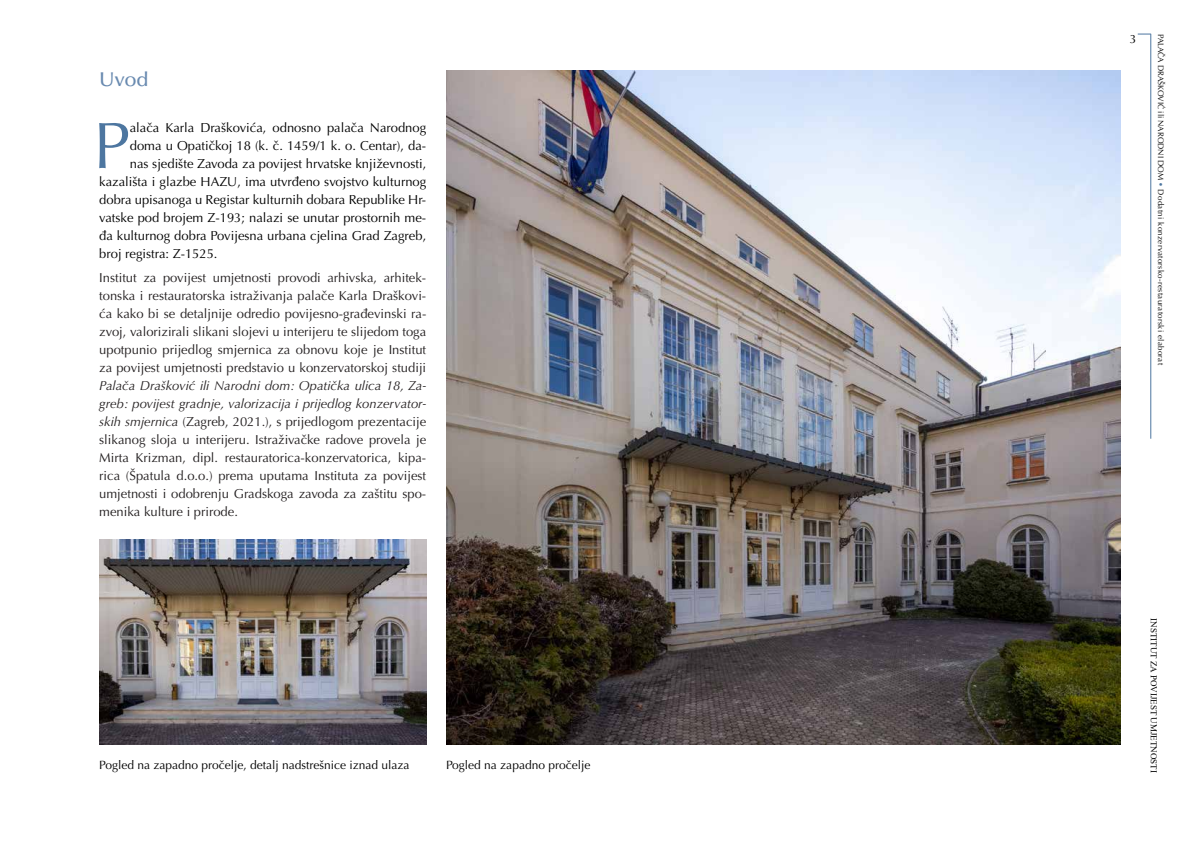
<style>
.page{position:relative;width:1191px;height:842px;background:#fff}
.page>*{position:absolute;margin:0;border:0;box-sizing:border-box;transform-origin:0 0}
.t1{font:65.6px "Optima LT Pro";color:#4d76a0}
.t2{font:500 20px "Optima LT Pro";color:#698ab0}
.t3{font:13px/18px "Optima LT Pro";color:#231f20;text-align:justify}
.t4{font:13px "Optima LT Pro";color:#000}
.t5{font:12px "Optima LT Pro";color:#000}
.t6{font:9px "Times New Roman";color:#000}
.t7{font:8px "Optima LT Pro";letter-spacing:.04em;color:#000}
.s1{font-style:italic}
.s2{color:#4d76a0}
</style>
<div class="page">
<hr style="left:1150px;top:34px;width:1px;height:405px;background:#4d76a0">
<svg style="left:1137px;top:34px;width:13px;height:1px"></svg>
<img style="left:446px;top:71px;width:674px;height:673px">
<img style="left:99px;top:539px;width:327px;height:205px">
<h2 class="t2" style="left:99px;top:66px;width:51px">Uvod</h2>
<h1 class="t1" style="left:93px;top:105px;width:38px">P</h1>
<p class="t4" style="left:130px;top:119px;width:298px">alača Karla Draškovića, odnosno palača Narodnog</p>
<p class="t4" style="left:130px;top:137px;width:298px">doma u Opatičkoj 18 (k. č. 1459/1 k. o. Centar), da-</p>
<p class="t4" style="left:130px;top:155px;width:298px">nas sjedište Zavoda za povijest hrvatske književnosti,</p>
<p class="t4" style="left:99px;top:173px;width:328px">kazališta i glazbe HAZU, ima utvrđeno svojstvo kulturnog</p>
<p class="t4" style="left:99px;top:191px;width:328px">dobra upisanoga u Registar kulturnih dobara Republike Hr-</p>
<p class="t4" style="left:99px;top:209px;width:328px">vatske pod brojem Z-193; nalazi se unutar prostornih me-</p>
<p class="t4" style="left:99px;top:227px;width:328px">đa kulturnog dobra Povijesna urbana cjelina Grad Zagreb,</p>
<p class="t4" style="left:99px;top:245px;width:120px">broj registra: Z-1525.</p>
<p class="t3" style="left:99px;top:268px;width:328px">Institut za povijest umjetnosti provodi arhivska, arhitek&shy;tonska i restauratorska istraživanja palače Karla Draškovi&shy;ća kako bi se detaljnije odredio povijesno-građevinski ra&shy;zvoj, valorizirali slikani slojevi u interijeru te slijedom toga upotpunio prijedlog smjernica za obnovu koje je Institut za povijest umjetnosti predstavio u konzervatorskoj studiji</p>
<p class="t3" style="left:99px;top:376px;width:328px"><span class="s1">Palača Drašković ili Narodni dom: Opatička ulica 18, Za&shy;greb: povijest gradnje, valorizacija i prijedlog konzervator&shy;skih smjernica</span> (Zagreb, 2021.), s prijedlogom prezentacije slikanog sloja u interijeru. Istraživačke radove provela je Mirta Krizman, dipl. restauratorica-konzervatorica, kipa&shy;rica (Špatula d.o.o.) prema uputama Instituta za povijest umjetnosti i odobrenju Gradskoga zavoda za zaštitu spo&shy;menika kulture i prirode.</p>
<p class="t5" style="left:99px;top:758px;width:312px">Pogled na zapadno pročelje, detalj nadstrešnice iznad ulaza</p>
<p class="t5" style="left:446px;top:758px;width:146px">Pogled na zapadno pročelje</p>
<p class="t5" style="left:1129px;top:31px;width:8px">3</p>
<p class="t7" style="left:1165px;top:34px;width:332px;rotate:90deg">PALAČA DRAŠKOVIĆ ili NARODNI DOM <span class="s2">•</span> Dodatni konzervatorsko-restauratorski elaborat</p>
<p class="t6" style="left:1160px;top:618px;width:156px;rotate:90deg">INSTITUT ZA POVIJEST UMJETNOSTI</p>
</div>
